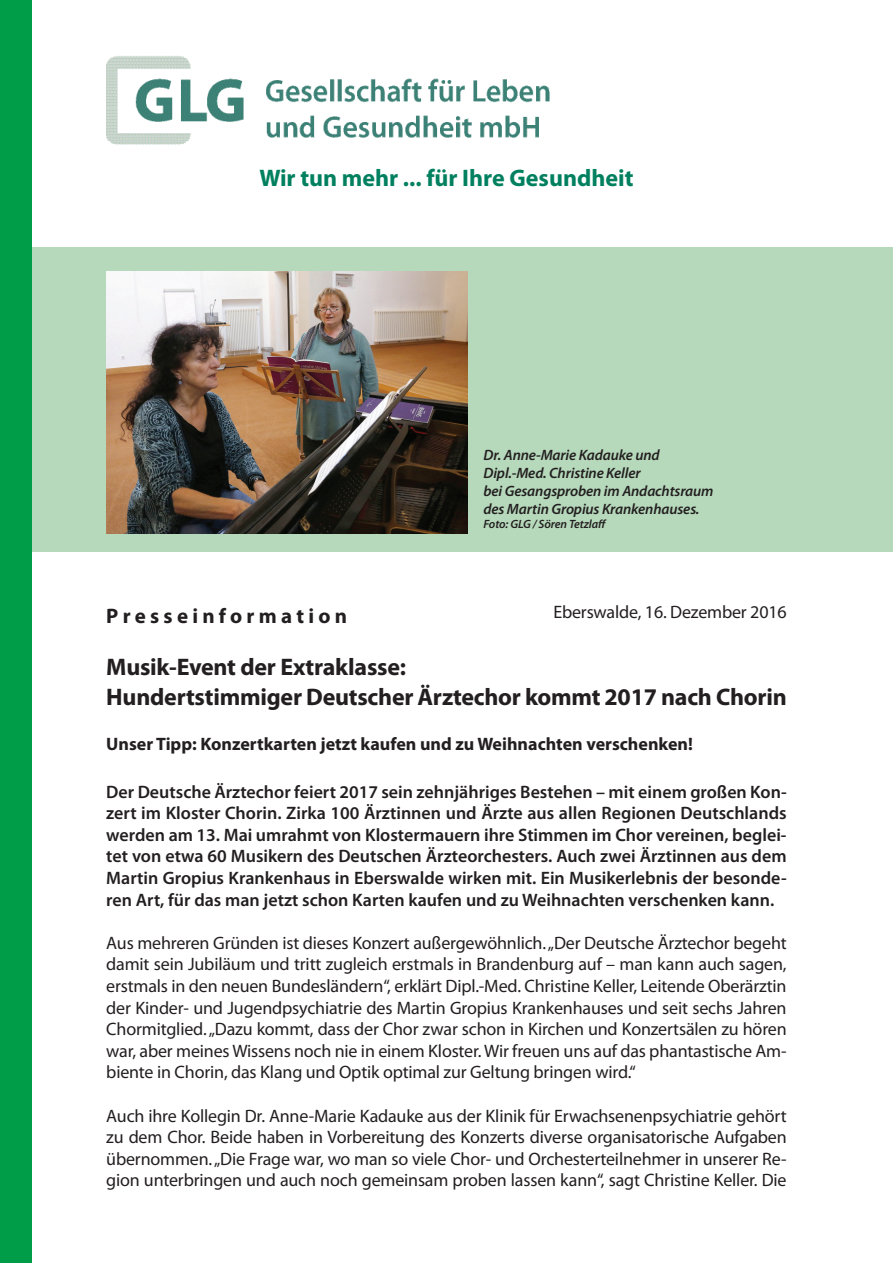
<style>
.page{position:relative;width:893px;height:1263px;background:#fff}
.page>*{position:absolute;margin:0;border:0;box-sizing:border-box;transform-origin:0 0}
.t1{font:700 24px/30px "Myriad Pro";letter-spacing:-.01em;color:#231f20}
.t2{font:700 24px "Myriad Pro";color:#00805f}
.t3{font:700 21px "Myriad Pro";color:#231f20}
.t4{font:18px/21.6px "Myriad Pro";letter-spacing:-.01em;color:#231f20;text-align:justify}
.t5{font:600 18px/21.6px "Myriad Pro";color:#231f20;text-align:justify}
.t6{font:700 18px "Myriad Pro";color:#231f20}
.t7{font:italic 600 15px/18px "Myriad Pro";letter-spacing:-.01em;color:#231f20}
.t8{font:italic 600 12px "Myriad Pro";letter-spacing:-.01em;color:#231f20}
</style>
<div class="page">
<div style="left:32px;top:247px;width:861px;height:304px;background:#b6d9bb"></div>
<div style="left:0;top:0;width:32px;height:1263px;background:#009d48"></div>
<img style="left:107px;top:56px;width:443px;height:89px">
<img style="left:106px;top:271px;width:361px;height:263px">
<h1 class="t2" style="left:259px;top:162px;width:376px">Wir tun mehr ... für Ihre Gesundheit</h1>
<p class="t7" style="left:483px;top:445px;width:231px">Dr. Anne-Marie Kadauke und<br>Dipl.-Med. Christine Keller<br>bei Gesangsproben im Andachtsraum des Martin Gropius Krankenhauses.</p>
<p class="t8" style="left:483px;top:517px;width:125px">Foto: GLG / Sören Tetzlaff</p>
<p class="t4" style="left:553px;top:601px;width:235px">Eberswalde, 16. Dezember 2016</p>
<p class="t3" style="left:106px;top:602px;width:242px">P r e s s e i n f o r m a t i o n</p>
<h1 class="t1" style="left:106px;top:651px;width:682px">Musik-Event der Extraklasse:<br>Hundertstimmiger Deutscher Ärztechor kommt 2017 nach Chorin</h1>
<p class="t6" style="left:106px;top:733px;width:588px">Unser Tipp: Konzertkarten jetzt kaufen und zu Weihnachten verschenken!</p>
<p class="t5" style="left:106px;top:780px;width:682px">Der Deutsche Ärztechor feiert 2017 sein zehnjähriges Bestehen – mit einem großen Kon&shy;zert im Kloster Chorin. Zirka 100 Ärztinnen und Ärzte aus allen Regionen Deutschlands werden am 13. Mai umrahmt von Klostermauern ihre Stimmen im Chor vereinen, beglei&shy;tet von etwa 60 Musikern des Deutschen Ärzteorchesters. Auch zwei Ärztinnen aus dem Martin Gropius Krankenhaus in Eberswalde wirken mit. Ein Musikerlebnis der besonde&shy;ren Art, für das man jetzt schon Karten kaufen und zu Weihnachten verschenken kann.</p>
<p class="t4" style="left:106px;top:932px;width:682px">Aus mehreren Gründen ist dieses Konzert außergewöhnlich. „Der Deutsche Ärztechor begeht damit sein Jubiläum und tritt zugleich erstmals in Brandenburg auf – man kann auch sagen, erstmals in den neuen Bundesländern“, erklärt Dipl.-Med. Christine Keller, Leitende Oberärztin der Kinder- und Jugendpsychiatrie des Martin Gropius Krankenhauses und seit sechs Jahren Chormitglied. „Dazu kommt, dass der Chor zwar schon in Kirchen und Konzertsälen zu hören war, aber meines Wissens noch nie in einem Kloster. Wir freuen uns auf das phantastische Am&shy;biente in Chorin, das Klang und Optik optimal zur Geltung bringen wird.“</p>
<p class="t4" style="left:106px;top:1104px;width:682px">Auch ihre Kollegin Dr. Anne-Marie Kadauke aus der Klinik für Erwachsenenpsychiatrie gehört zu dem Chor. Beide haben in Vorbereitung des Konzerts diverse organisatorische Aufgaben übernommen. „Die Frage war, wo man so viele Chor- und Orchesterteilnehmer in unserer Re&shy;gion unterbringen und auch noch gemeinsam proben lassen kann“, sagt Christine Keller. Die</p>
</div>
